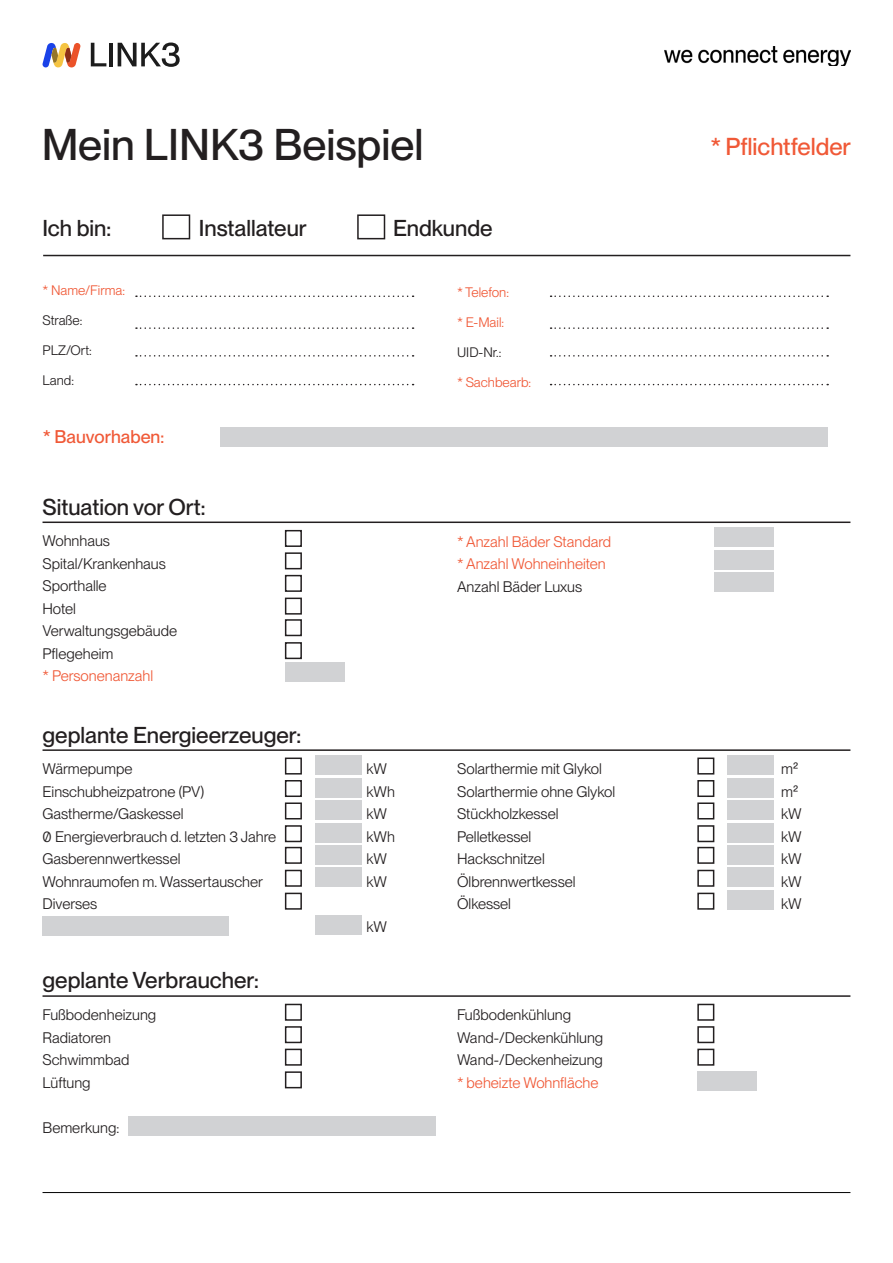
<style>
.page{position:relative;width:893px;height:1263px;background:#fff}
.page>*{position:absolute;margin:0;border:0;box-sizing:border-box;transform-origin:0 0}
.t1{font:500 43.5px "PP Neue Montreal";color:#231f20}
.t2{font:500 24px "PP Neue Montreal";color:#f05937}
.t3{font:500 22.5px "PP Neue Montreal";color:#231f20}
.t4{font:500 18px "PP Neue Montreal";color:#f05937}
.t5{font:15px "PP Neue Montreal";color:#231f20}
.t6{font:15px "PP Neue Montreal";color:#f05937}
.t7{font:13.5px "PP Neue Montreal";color:#f05937}
.t8{font:13.5px "PP Neue Montreal";color:#231f20}
</style>
<div class="page">
<img style="left:664px;top:47px;width:186px;height:19px">
<svg style="left:91px;top:43px;width:15px;height:23px"></svg>
<hr style="left:109px;top:43px;width:4px;height:23px;background:#1c1c1c">
<svg style="left:118px;top:43px;width:62px;height:24px"></svg>
<svg style="left:43px;top:43px;width:37px;height:25px"></svg>
<hr style="left:43px;top:1192px;width:807px;height:1px;background:#000001">
<hr style="left:43px;top:255px;width:807px;height:1px;background:#231f20">
<hr style="left:43px;top:521px;width:807px;height:2px;background:#231f20">
<hr style="left:43px;top:749px;width:807px;height:2px;background:#231f20">
<svg style="left:136px;top:327px;width:278px;height:2px"></svg>
<svg style="left:551px;top:327px;width:277px;height:2px"></svg>
<svg style="left:136px;top:295px;width:278px;height:2px"></svg>
<svg style="left:551px;top:295px;width:277px;height:2px"></svg>
<svg style="left:136px;top:355px;width:278px;height:2px"></svg>
<svg style="left:551px;top:355px;width:277px;height:2px"></svg>
<svg style="left:136px;top:384px;width:278px;height:1px"></svg>
<svg style="left:551px;top:384px;width:277px;height:1px"></svg>
<hr style="left:43px;top:995px;width:807px;height:2px;background:#231f20">
<div style="left:162px;top:214px;width:28px;height:25px;border:2px solid #231f20"></div>
<div style="left:357px;top:214px;width:28px;height:25px;border:2px solid #231f20"></div>
<div style="left:285px;top:530px;width:17px;height:17px;border:2px solid #231f20"></div>
<div style="left:285px;top:552px;width:17px;height:17px;border:2px solid #231f20"></div>
<div style="left:285px;top:575px;width:17px;height:17px;border:2px solid #231f20"></div>
<div style="left:285px;top:598px;width:17px;height:17px;border:2px solid #231f20"></div>
<div style="left:285px;top:619px;width:17px;height:17px;border:2px solid #231f20"></div>
<div style="left:285px;top:642px;width:17px;height:17px;border:2px solid #231f20"></div>
<div style="left:285px;top:662px;width:59px;height:19px;background:#d1d2d4"></div>
<div style="left:714px;top:528px;width:60px;height:19px;background:#d1d2d4"></div>
<div style="left:714px;top:550px;width:60px;height:19px;background:#d1d2d4"></div>
<div style="left:714px;top:573px;width:60px;height:19px;background:#d1d2d4"></div>
<div style="left:285px;top:757px;width:17px;height:17px;border:2px solid #231f20"></div>
<div style="left:285px;top:1004px;width:17px;height:17px;border:2px solid #231f20"></div>
<div style="left:697px;top:1004px;width:17px;height:17px;border:2px solid #231f20"></div>
<div style="left:697px;top:757px;width:17px;height:17px;border:2px solid #231f20"></div>
<div style="left:285px;top:780px;width:17px;height:17px;border:2px solid #231f20"></div>
<div style="left:285px;top:1026px;width:17px;height:17px;border:2px solid #231f20"></div>
<div style="left:697px;top:1026px;width:17px;height:17px;border:2px solid #231f20"></div>
<div style="left:697px;top:780px;width:17px;height:17px;border:2px solid #231f20"></div>
<div style="left:285px;top:802px;width:17px;height:17px;border:2px solid #231f20"></div>
<div style="left:285px;top:1049px;width:17px;height:17px;border:2px solid #231f20"></div>
<div style="left:697px;top:1049px;width:17px;height:17px;border:2px solid #231f20"></div>
<div style="left:697px;top:802px;width:17px;height:17px;border:2px solid #231f20"></div>
<div style="left:285px;top:825px;width:17px;height:17px;border:2px solid #231f20"></div>
<div style="left:285px;top:1071px;width:17px;height:17px;border:2px solid #231f20"></div>
<div style="left:697px;top:825px;width:17px;height:17px;border:2px solid #231f20"></div>
<div style="left:285px;top:847px;width:17px;height:17px;border:2px solid #231f20"></div>
<div style="left:697px;top:847px;width:17px;height:17px;border:2px solid #231f20"></div>
<div style="left:285px;top:870px;width:17px;height:17px;border:2px solid #231f20"></div>
<div style="left:697px;top:870px;width:17px;height:17px;border:2px solid #231f20"></div>
<div style="left:697px;top:893px;width:17px;height:17px;border:2px solid #231f20"></div>
<div style="left:285px;top:893px;width:17px;height:17px;border:2px solid #231f20"></div>
<div style="left:315px;top:756px;width:46px;height:19px;background:#d1d2d4"></div>
<div style="left:727px;top:756px;width:47px;height:19px;background:#d1d2d4"></div>
<div style="left:315px;top:778px;width:46px;height:19px;background:#d1d2d4"></div>
<div style="left:727px;top:778px;width:47px;height:19px;background:#d1d2d4"></div>
<div style="left:315px;top:801px;width:46px;height:19px;background:#d1d2d4"></div>
<div style="left:727px;top:801px;width:47px;height:19px;background:#d1d2d4"></div>
<div style="left:315px;top:823px;width:46px;height:19px;background:#d1d2d4"></div>
<div style="left:727px;top:823px;width:47px;height:19px;background:#d1d2d4"></div>
<div style="left:315px;top:845px;width:46px;height:19px;background:#d1d2d4"></div>
<div style="left:727px;top:845px;width:47px;height:19px;background:#d1d2d4"></div>
<div style="left:315px;top:868px;width:46px;height:19px;background:#d1d2d4"></div>
<div style="left:727px;top:868px;width:47px;height:19px;background:#d1d2d4"></div>
<div style="left:727px;top:890px;width:47px;height:20px;background:#d1d2d4"></div>
<div style="left:315px;top:916px;width:46px;height:19px;background:#d1d2d4"></div>
<div style="left:43px;top:916px;width:186px;height:20px;background:#d1d2d4"></div>
<div style="left:129px;top:1116px;width:307px;height:19px;background:#d1d2d4"></div>
<div style="left:697px;top:1071px;width:59px;height:19px;background:#d1d2d4"></div>
<div style="left:221px;top:427px;width:607px;height:19px;background:#d1d2d4"></div>
<p class="t1" style="left:42px;top:118px;width:383px">Mein LINK3 Beispiel</p>
<p class="t3" style="left:43px;top:215px;width:70px">Ich bin:</p>
<p class="t3" style="left:199px;top:215px;width:109px">Installateur</p>
<p class="t3" style="left:393px;top:215px;width:101px">Endkunde</p>
<p class="t7" style="left:43px;top:282px;width:84px">* Name/Firma:</p>
<p class="t8" style="left:43px;top:312px;width:41px">Straße:</p>
<p class="t8" style="left:43px;top:342px;width:51px">PLZ/Ort:</p>
<p class="t8" style="left:43px;top:372px;width:33px">Land:</p>
<p class="t4" style="left:43px;top:426px;width:123px">* Bauvorhaben:</p>
<p class="t3" style="left:43px;top:493px;width:164px">Situation vor Ort:</p>
<p class="t5" style="left:43px;top:532px;width:69px">Wohnhaus</p>
<p class="t5" style="left:43px;top:555px;width:125px">Spital/Krankenhaus</p>
<p class="t5" style="left:43px;top:577px;width:66px">Sporthalle</p>
<p class="t5" style="left:43px;top:600px;width:35px">Hotel</p>
<p class="t5" style="left:43px;top:622px;width:136px">Verwaltungsgebäude</p>
<p class="t5" style="left:43px;top:645px;width:72px">Pflegeheim</p>
<p class="t6" style="left:43px;top:667px;width:112px">* Personenanzahl</p>
<p class="t3" style="left:43px;top:721px;width:260px">geplante Energieerzeuger:</p>
<p class="t7" style="left:457px;top:284px;width:53px">* Telefon:</p>
<p class="t7" style="left:457px;top:314px;width:48px">* E-Mail:</p>
<p class="t8" style="left:457px;top:344px;width:46px">UID-Nr.:</p>
<p class="t7" style="left:457px;top:374px;width:76px">* Sachbearb:</p>
<p class="t6" style="left:457px;top:533px;width:156px">* Anzahl Bäder Standard</p>
<p class="t6" style="left:457px;top:555px;width:150px">* Anzahl Wohneinheiten</p>
<p class="t5" style="left:457px;top:578px;width:127px">Anzahl Bäder Luxus</p>
<p class="t2" style="left:710px;top:133px;width:142px">* Pflichtfelder</p>
<p class="t5" style="left:43px;top:760px;width:92px">Wärmepumpe</p>
<p class="t5" style="left:367px;top:760px;width:22px">kW</p>
<p class="t5" style="left:43px;top:783px;width:163px">Einschubheizpatrone (PV)</p>
<p class="t5" style="left:367px;top:783px;width:30px">kWh</p>
<p class="t5" style="left:43px;top:805px;width:143px">Gastherme/Gaskessel</p>
<p class="t5" style="left:367px;top:805px;width:22px">kW</p>
<p class="t5" style="left:43px;top:828px;width:235px">0 Energieverbrauch d. letzten 3 Jahre</p>
<p class="t5" style="left:367px;top:828px;width:30px">kWh</p>
<p class="t5" style="left:43px;top:850px;width:140px">Gasberennwertkessel</p>
<p class="t5" style="left:367px;top:850px;width:22px">kW</p>
<p class="t5" style="left:43px;top:873px;width:222px">Wohnraumofen m. Wassertauscher</p>
<p class="t5" style="left:367px;top:873px;width:22px">kW</p>
<p class="t5" style="left:43px;top:895px;width:56px">Diverses</p>
<p class="t5" style="left:367px;top:918px;width:22px">kW</p>
<p class="t3" style="left:43px;top:967px;width:218px">geplante Verbraucher:</p>
<p class="t5" style="left:43px;top:1006px;width:115px">Fußbodenheizung</p>
<p class="t5" style="left:43px;top:1028px;width:70px">Radiatoren</p>
<p class="t5" style="left:43px;top:1051px;width:88px">Schwimmbad</p>
<p class="t5" style="left:43px;top:1073px;width:50px">Lüftung</p>
<p class="t5" style="left:43px;top:1118px;width:78px">Bemerkung:</p>
<p class="t5" style="left:457px;top:760px;width:146px">Solarthermie mit Glykol</p>
<p class="t5" style="left:781px;top:760px;width:19px">m²</p>
<p class="t5" style="left:457px;top:783px;width:160px">Solarthermie ohne Glykol</p>
<p class="t5" style="left:781px;top:783px;width:19px">m²</p>
<p class="t5" style="left:457px;top:805px;width:103px">Stückholzkessel</p>
<p class="t5" style="left:781px;top:805px;width:22px">kW</p>
<p class="t5" style="left:457px;top:828px;width:76px">Pelletkessel</p>
<p class="t5" style="left:781px;top:828px;width:22px">kW</p>
<p class="t5" style="left:457px;top:850px;width:89px">Hackschnitzel</p>
<p class="t5" style="left:781px;top:850px;width:22px">kW</p>
<p class="t5" style="left:457px;top:873px;width:120px">Ölbrennwertkessel</p>
<p class="t5" style="left:781px;top:873px;width:22px">kW</p>
<p class="t5" style="left:457px;top:895px;width:55px">Ölkessel</p>
<p class="t5" style="left:781px;top:895px;width:22px">kW</p>
<p class="t5" style="left:457px;top:1006px;width:115px">Fußbodenkühlung</p>
<p class="t5" style="left:457px;top:1028px;width:148px">Wand-/Deckenkühlung</p>
<p class="t5" style="left:457px;top:1051px;width:147px">Wand-/Deckenheizung</p>
<p class="t6" style="left:457px;top:1073px;width:143px">* beheizte Wohnfläche</p>
</div>
